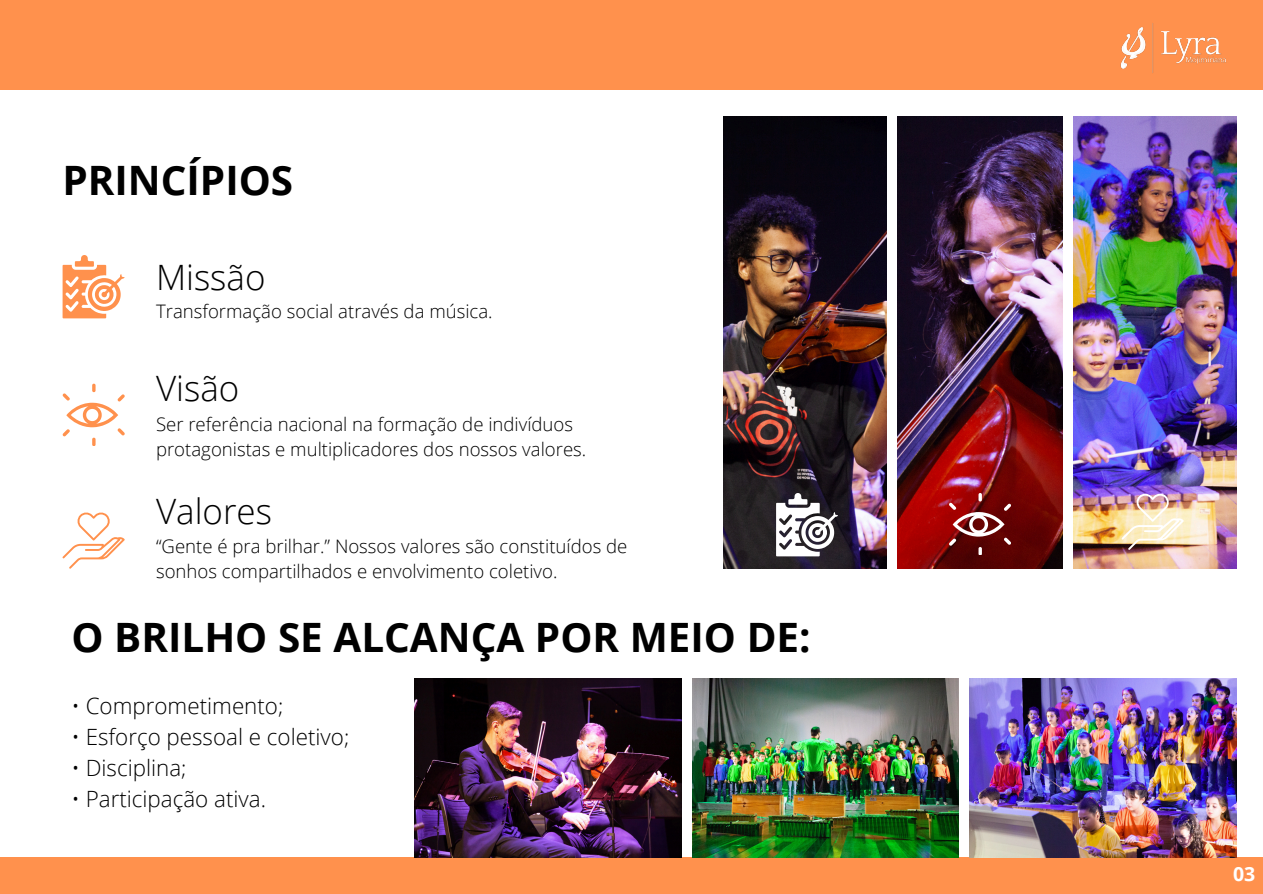
<style>
.page{position:relative;width:1263px;height:894px;background:#fff}
.page>*{position:absolute;margin:0;border:0;box-sizing:border-box;transform-origin:0 0}
.t1{font:700 40.5px "Open Sans";color:#000}
.t2{font:300 34.95px "Open Sans";color:#000}
.t3{font:300 22.35px "Open Sans";color:#000}
.t4{font:700 19.5px "Open Sans";color:#fff}
.t5{font:300 18.6px/24.8px "Open Sans";color:#000}
</style>
<div class="page">
<img style="left:723px;top:116px;width:164px;height:452px">
<img style="left:898px;top:116px;width:164px;height:452px">
<img style="left:1073px;top:116px;width:163px;height:452px">
<div style="left:0;top:0;width:1263px;height:89px;background:#ff914d"></div>
<img style="left:1120px;top:23px;width:106px;height:50px">
<div style="left:0;top:857px;width:1263px;height:36px;background:#ff914d"></div>
<svg style="left:63px;top:255px;width:61px;height:63px"></svg>
<svg style="left:63px;top:383px;width:61px;height:62px"></svg>
<svg style="left:62px;top:512px;width:62px;height:56px"></svg>
<svg style="left:776px;top:493px;width:62px;height:63px"></svg>
<svg style="left:949px;top:493px;width:62px;height:61px;background:#882f2f"></svg>
<img style="left:1121px;top:492px;width:62px;height:57px">
<img style="left:693px;top:678px;width:265px;height:179px">
<img style="left:969px;top:678px;width:267px;height:179px">
<img style="left:415px;top:678px;width:266px;height:179px">
<h1 class="t1" style="left:62px;top:152px;width:232px">PRINCÍPIOS</h1>
<p class="t2" style="left:156px;top:252px;width:111px">Missão</p>
<h2 class="t5" style="left:156px;top:298px;width:338px">Transformação social através da música.</h2>
<p class="t2" style="left:156px;top:363px;width:85px">Visão</p>
<p class="t5" style="left:156px;top:411px;width:432px">Ser referência nacional na formação de indivíduos protagonistas e multiplicadores dos nossos valores.</p>
<h2 class="t2" style="left:156px;top:487px;width:117px">Valores</h2>
<p class="t5" style="left:156px;top:533px;width:473px">“Gente é pra brilhar.” Nossos valores são constituídos de sonhos compartilhados e envolvimento coletivo.</p>
<p class="t1" style="left:72px;top:608px;width:741px">O BRILHO SE ALCANÇA POR MEIO DE:</p>
<h2 class="t3" style="left:72px;top:689px;width:213px">• Comprometimento;</h2>
<h2 class="t3" style="left:72px;top:720px;width:279px">• Esforço pessoal e coletivo;</h2>
<h2 class="t3" style="left:72px;top:751px;width:116px">• Disciplina;</h2>
<h2 class="t3" style="left:72px;top:782px;width:196px">• Participação ativa.</h2>
<p class="t4" style="left:1233px;top:859px;width:24px">03</p>
</div>
